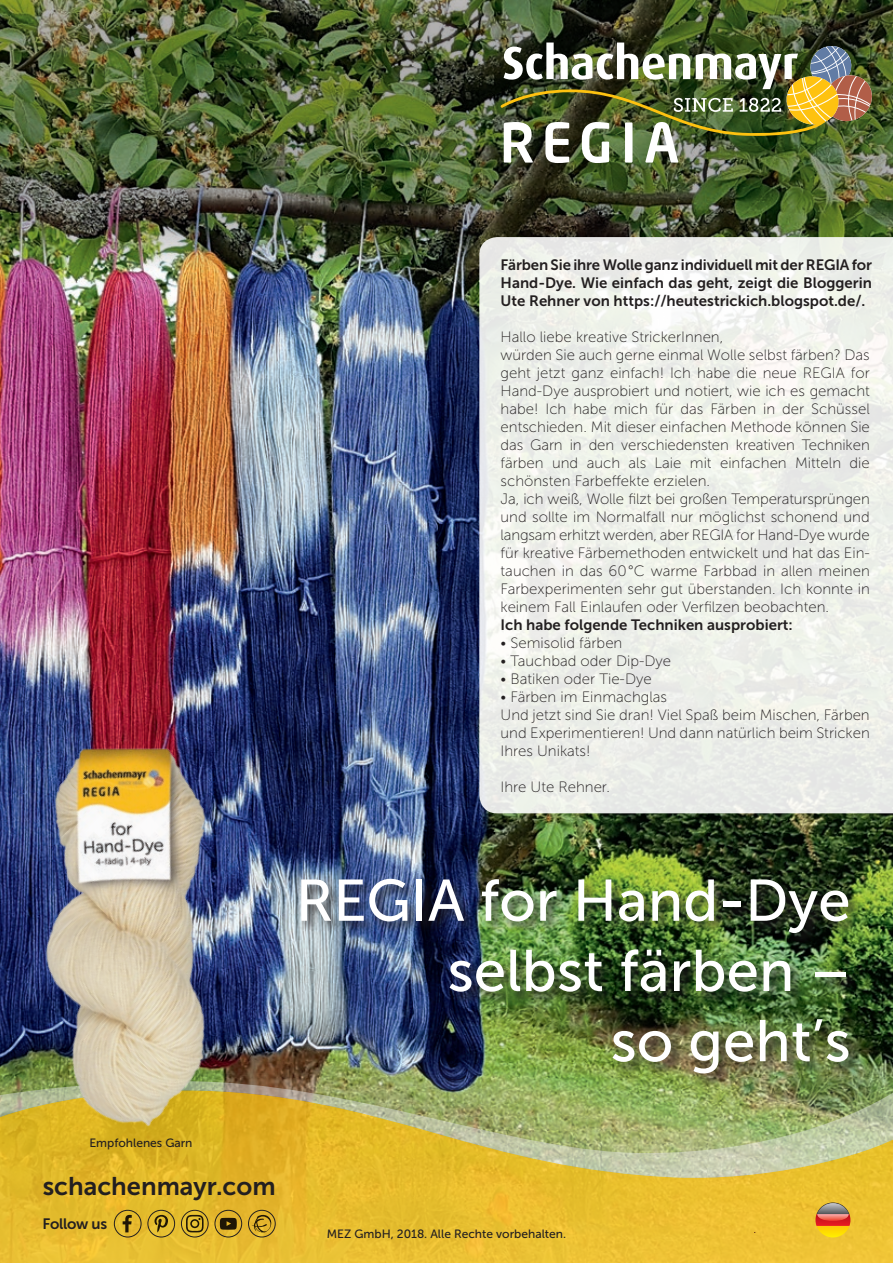
<style>
.page{position:relative;width:893px;height:1263px;background:#fff}
.page>*{position:absolute;margin:0;border:0;box-sizing:border-box;transform-origin:0 0}
.t1{font:58.5px/70.2px "Museo Sans 500";color:#fff;text-align:right}
.schachenmayr_com{font:25.5px "Museo Sans 700";color:#231f20}
.Abkürzungen{font:15px/18px "Museo Sans 100";color:#231f20;text-align:justify}
.Fließtext_Hervorhebu{font:15px/18px "Museo Sans 700";color:#231f20;text-align:justify}
.Follow_us{font:15px "Museo Sans 700";letter-spacing:-.02em;color:#231f20}
.Garn___Copyright_Tit{font:12px "Museo Sans 500";color:#231f20}
</style>
<div class="page">
<img style="left:0;top:270px;width:893px;height:791px">
<img style="left:0;top:0;width:893px;height:270px">
<svg style="left:0;top:1179px;width:893px;height:84px;background:#e9be30"></svg>
<img style="left:385px;top:1081px;width:508px;height:98px">
<div style="left:114px;top:1210px;width:28px;height:27px;border:1px solid #231f20;border-radius:50%"></div>
<svg style="left:123px;top:1215px;width:9px;height:17px"></svg>
<svg style="left:220px;top:1218px;width:17px;height:12px"></svg>
<div style="left:214px;top:1210px;width:28px;height:27px;border:1px solid #231f20;border-radius:50%"></div>
<svg style="left:251px;top:1214px;width:21px;height:18px"></svg>
<div style="left:248px;top:1210px;width:28px;height:27px;border:1px solid #231f20;border-radius:50%"></div>
<div style="left:181px;top:1210px;width:28px;height:27px;border:1px solid #231f20;border-radius:50%"></div>
<svg style="left:186px;top:1215px;width:18px;height:17px"></svg>
<svg style="left:155px;top:1215px;width:13px;height:17px"></svg>
<div style="left:147px;top:1210px;width:28px;height:27px;border:1px solid #231f20;border-radius:50%"></div>
<svg style="left:815px;top:1202px;width:35px;height:35px"></svg>
<img style="left:0;top:665px;width:385px;height:516px">
<svg style="left:479px;top:237px;width:414px;height:576px;fill:#eef0ea"></svg>
<img style="left:501px;top:43px;width:371px;height:120px">
<div style="left:299px;top:877px;width:563px;height:211px;background:#231f20;opacity:.75"></div>
<p class="Fließtext_Hervorhebu" style="left:501px;top:256px;width:373px">Färben Sie ihre Wolle ganz individuell mit der REGIA for Hand-Dye. Wie einfach das geht, zeigt die Bloggerin Ute Rehner von https://heutestrickich.blogspot.de/.</p>
<p class="Abkürzungen" style="left:501px;top:328px;width:224px">Hallo liebe kreative StrickerInnen,</p>
<p class="Abkürzungen" style="left:501px;top:346px;width:371px">würden Sie auch gerne einmal Wolle selbst färben? Das geht jetzt ganz einfach! Ich habe die neue REGIA for Hand-Dye ausprobiert und notiert, wie ich es gemacht habe! Ich habe mich für das Färben in der Schüssel entschieden. Mit dieser einfachen Methode können Sie das Garn in den verschiedensten kreativen Techniken färben und auch als Laie mit einfachen Mitteln die schönsten Farbeffekte erzielen.</p>
<p class="Abkürzungen" style="left:501px;top:490px;width:371px">Ja, ich weiß, Wolle filzt bei großen Temperatursprüngen und sollte im Normalfall nur möglichst schonend und langsam erhitzt werden, aber REGIA for Hand-Dye wurde für kreative Färbemethoden entwickelt und hat das Ein&shy;tauchen in das 60°C warme Farbbad in allen meinen Farbexperimenten sehr gut überstanden. Ich konnte in keinem Fall Einlaufen oder Verfilzen beobachten.</p>
<p class="Fließtext_Hervorhebu" style="left:501px;top:616px;width:294px">Ich habe folgende Techniken ausprobiert:</p>
<p class="Abkürzungen" style="left:501px;top:634px;width:123px">• Semisolid färben</p>
<p class="Abkürzungen" style="left:501px;top:652px;width:172px">• Tauchbad oder Dip-Dye</p>
<p class="Abkürzungen" style="left:501px;top:670px;width:153px">• Batiken oder Tie-Dye</p>
<p class="Abkürzungen" style="left:501px;top:688px;width:168px">• Färben im Einmachglas</p>
<p class="Abkürzungen" style="left:501px;top:706px;width:371px">Und jetzt sind Sie dran! Viel Spaß beim Mischen, Färben und Experimentieren! Und dann natürlich beim Stricken Ihres Unikats!</p>
<p class="Abkürzungen" style="left:501px;top:778px;width:111px">Ihre Ute Rehner.</p>
<p class="Garn___Copyright_Tit" style="left:89px;top:1136px;width:105px">Empfohlenes Garn</p>
<p class="schachenmayr_com" style="left:43px;top:1172px;width:234px">schachenmayr.com</p>
<p class="Follow_us" style="left:43px;top:1216px;width:66px">Follow us</p>
<p class="t1" style="left:296px;top:866px;width:556px">REGIA for Hand-Dye selbst färben –<br>so geht’s</p>
<p class="Garn___Copyright_Tit" style="left:327px;top:1227px;width:241px">MEZ GmbH, 2018. Alle Rechte vorbehalten.</p>
</div>
